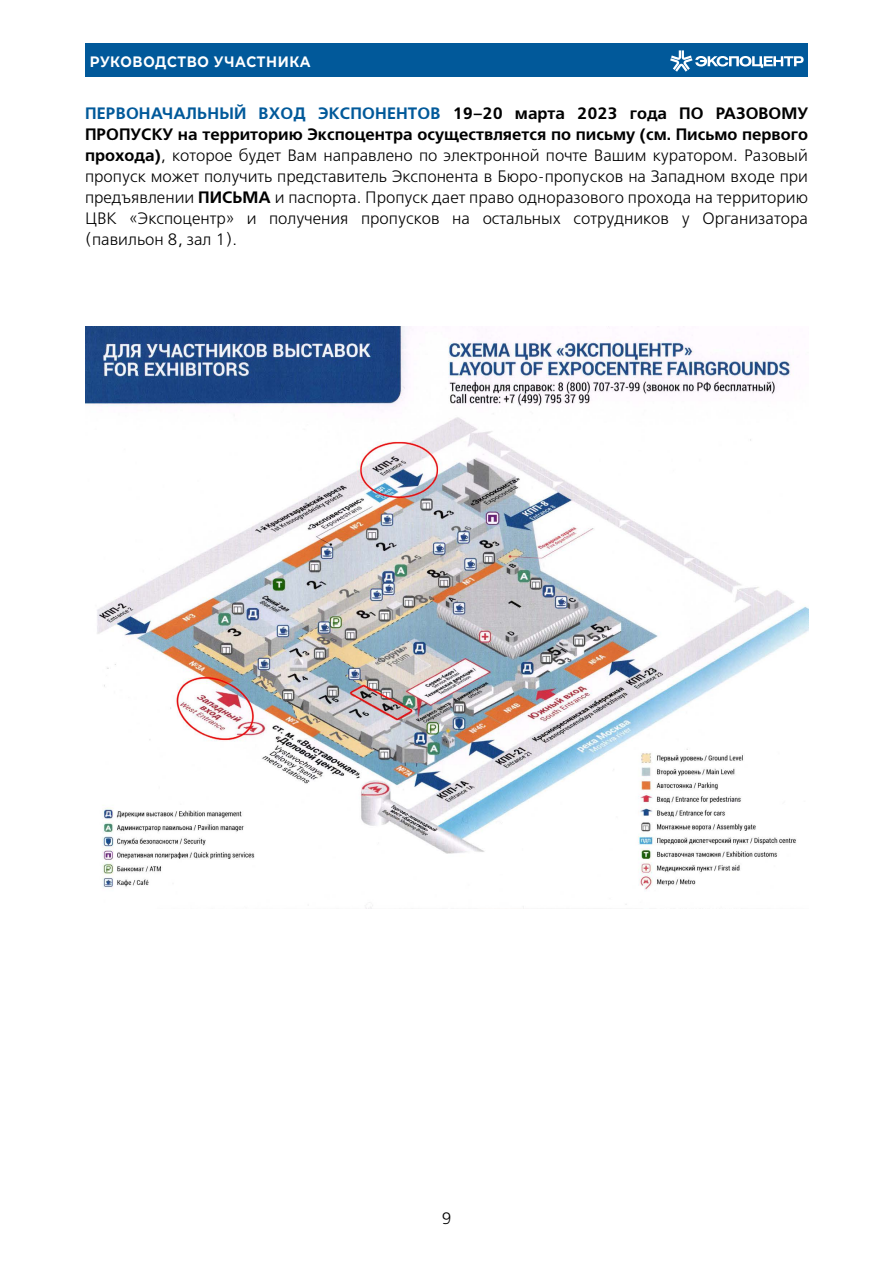
<style>
.page{position:relative;width:893px;height:1263px;background:#fff}
.page>*{position:absolute;margin:0;border:0;box-sizing:border-box;transform-origin:0 0}
.t1{font:300 16.5px/21px "Free Set";color:#000;text-align:justify}
.t2{font:16.5px "Free Set C";color:#000}
.t3{font:700 15px "Montserrat";letter-spacing:.05em;color:#fff;scale:.9 1}
.s1{font-weight:600;color:#01599a}
.s2{font-weight:600}
</style>
<div class="page">
<div style="left:85px;top:43px;width:723px;height:34px;background:#01599a"></div>
<svg style="left:670px;top:50px;width:134px;height:22px"></svg>
<img style="left:85px;top:327px;width:723px;height:582px">
<p class="t3" style="left:90px;top:51px;width:247px">РУКОВОДСТВО УЧАСТНИКА</p>
<p class="t1" style="left:85px;top:103px;width:724px"><span class="s1">ПЕРВОНАЧАЛЬНЫЙ ВХОД ЭКСПОНЕНТОВ</span> <span class="s2">19–20 марта 2023 года ПО РАЗОВОМУ ПРОПУСКУ на территорию Экспоцентра осуществляется по письму (см. Письмо первого прохода)</span>, которое будет Вам направлено по электронной почте Вашим куратором. Разовый пропуск может получить представитель Экспонента в Бюро-пропусков на Западном входе при предъявлении <span class="s2">ПИСЬМА</span> и паспорта. Пропуск дает право одноразового прохода на территорию ЦВК «Экспоцентр» и получения пропусков на остальных сотрудников у Организатора (павильон 8, зал 1).</p>
<p class="t2" style="left:442px;top:1209px;width:11px">9</p>
</div>
